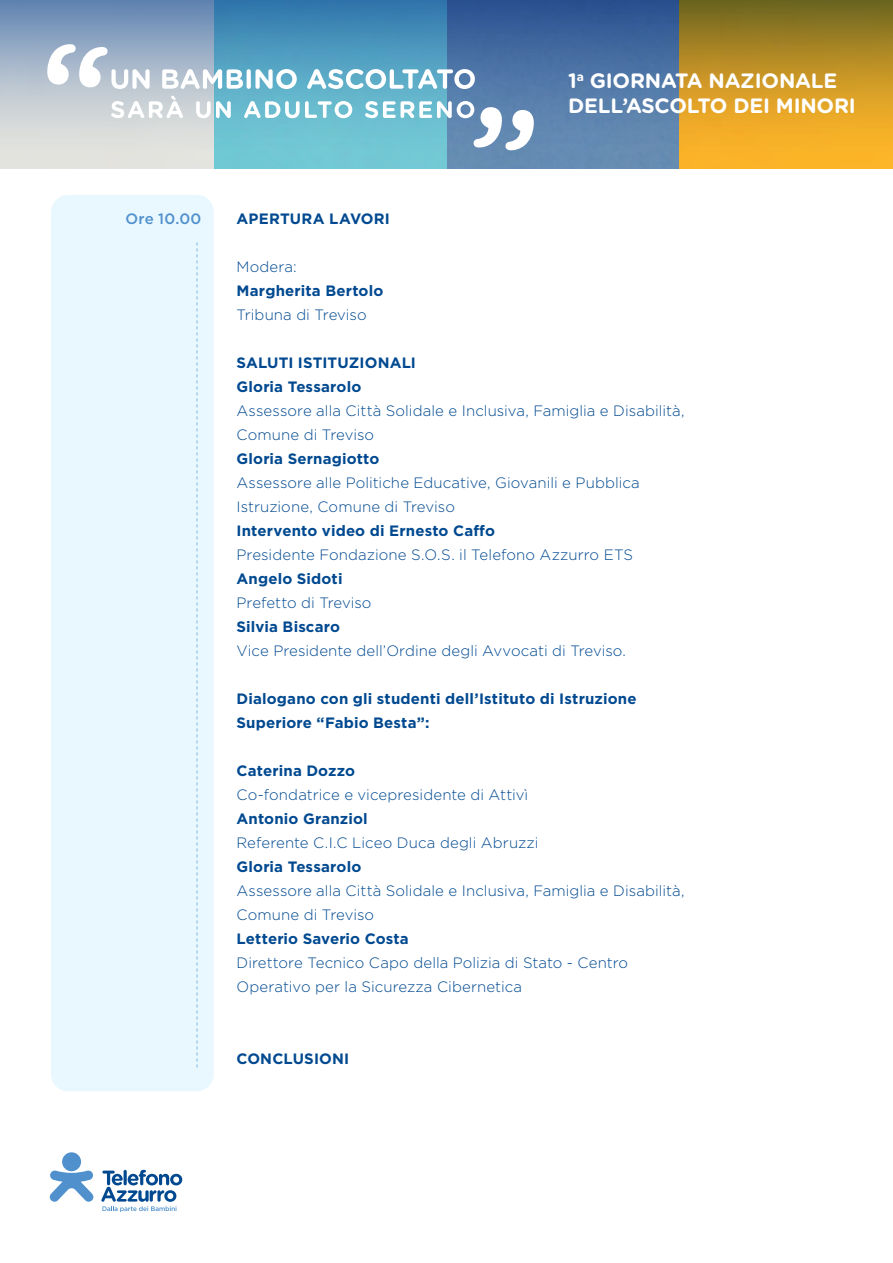
<style>
.page{position:relative;width:893px;height:1263px;background:#fff}
.page>*{position:absolute;margin:0;border:0;box-sizing:border-box;transform-origin:0 0}
.t1{font:700 20.7px/24.9px "Gotham Rounded";letter-spacing:-.01em;color:#fff}
.t2{font:300 15px/24px "Gotham";color:#004990}
.t3{font:700 15px/24px "Gotham";letter-spacing:.01em;color:#004990}
.t4{font:500 15px "Gotham";letter-spacing:.015em;color:#5091cd}
</style>
<div class="page">
<svg style="left:0;top:0;width:893px;height:169px;background:#879890"></svg>
<svg style="left:162px;top:69px;width:81px;height:20px"></svg>
<svg style="left:247px;top:69px;width:4px;height:20px"></svg>
<svg style="left:255px;top:69px;width:42px;height:20px"></svg>
<svg style="left:307px;top:69px;width:168px;height:20px"></svg>
<svg style="left:111px;top:96px;width:72px;height:22px"></svg>
<svg style="left:196px;top:101px;width:35px;height:17px"></svg>
<svg style="left:244px;top:101px;width:108px;height:17px"></svg>
<svg style="left:365px;top:101px;width:169px;height:50px"></svg>
<svg style="left:47px;top:44px;width:103px;height:45px"></svg>
<svg style="left:101px;top:1170px;width:81px;height:42px"></svg>
<div style="left:62px;top:1152px;width:19px;height:19px;background:#4f90cd;border-radius:50%"></div>
<svg style="left:50px;top:1170px;width:44px;height:32px"></svg>
<div style="left:51px;top:195px;width:163px;height:896px;background:#e9f7fe;border-radius:17px"></div>
<svg style="left:197px;top:242px;width:1px;height:825px"></svg>
<h1 class="t1" style="left:568px;top:67px;width:289px">1<sup>a</sup> GIORNATA NAZIONALE<br>DELL’ASCOLTO DEI MINORI</h1>
<p class="t4" style="left:125px;top:209px;width:77px">Ore 10.00</p>
<p class="t3" style="left:236px;top:207px;width:155px">APERTURA LAVORI</p>
<p class="t2" style="left:236px;top:255px;width:62px">Modera:</p>
<p class="t3" style="left:236px;top:279px;width:148px">Margherita Bertolo</p>
<p class="t2" style="left:236px;top:303px;width:132px">Tribuna di Treviso</p>
<p class="t3" style="left:236px;top:351px;width:181px">SALUTI ISTITUZIONALI<br>Gloria Tessarolo</p>
<p class="t2" style="left:236px;top:399px;width:449px">Assessore alla Città Solidale e Inclusiva, Famiglia e Disabilità,<br>Comune di Treviso</p>
<p class="t3" style="left:236px;top:447px;width:144px">Gloria Sernagiotto</p>
<p class="t2" style="left:236px;top:471px;width:405px">Assessore alle Politiche Educative, Giovanili e Pubblica<br>Istruzione, Comune di Treviso</p>
<p class="t3" style="left:236px;top:519px;width:260px">Intervento video di Ernesto Caffo</p>
<p class="t2" style="left:236px;top:543px;width:398px">Presidente Fondazione S.O.S. il Telefono Azzurro ETS</p>
<p class="t3" style="left:236px;top:567px;width:108px">Angelo Sidoti</p>
<p class="t2" style="left:236px;top:591px;width:137px">Prefetto di Treviso</p>
<p class="t3" style="left:236px;top:615px;width:105px">Silvia Biscaro</p>
<p class="t2" style="left:236px;top:639px;width:391px">Vice Presidente dell’Ordine degli Avvocati di Treviso.</p>
<p class="t3" style="left:236px;top:687px;width:402px">Dialogano con gli studenti dell’Istituto di Istruzione<br>Superiore “Fabio Besta”:</p>
<p class="t3" style="left:236px;top:759px;width:120px">Caterina Dozzo</p>
<p class="t2" style="left:236px;top:783px;width:293px">Co-fondatrice e vicepresidente di Attivì</p>
<p class="t3" style="left:236px;top:807px;width:133px">Antonio Granziol</p>
<p class="t2" style="left:236px;top:831px;width:303px">Referente C.I.C Liceo Duca degli Abruzzi</p>
<p class="t3" style="left:236px;top:855px;width:126px">Gloria Tessarolo</p>
<p class="t2" style="left:236px;top:879px;width:449px">Assessore alla Città Solidale e Inclusiva, Famiglia e Disabilità,<br>Comune di Treviso</p>
<p class="t3" style="left:236px;top:927px;width:174px">Letterio Saverio Costa</p>
<p class="t2" style="left:236px;top:951px;width:393px">Direttore Tecnico Capo della Polizia di Stato - Centro<br>Operativo per la Sicurezza Cibernetica</p>
<p class="t3" style="left:236px;top:1047px;width:114px">CONCLUSIONI</p>
</div>
